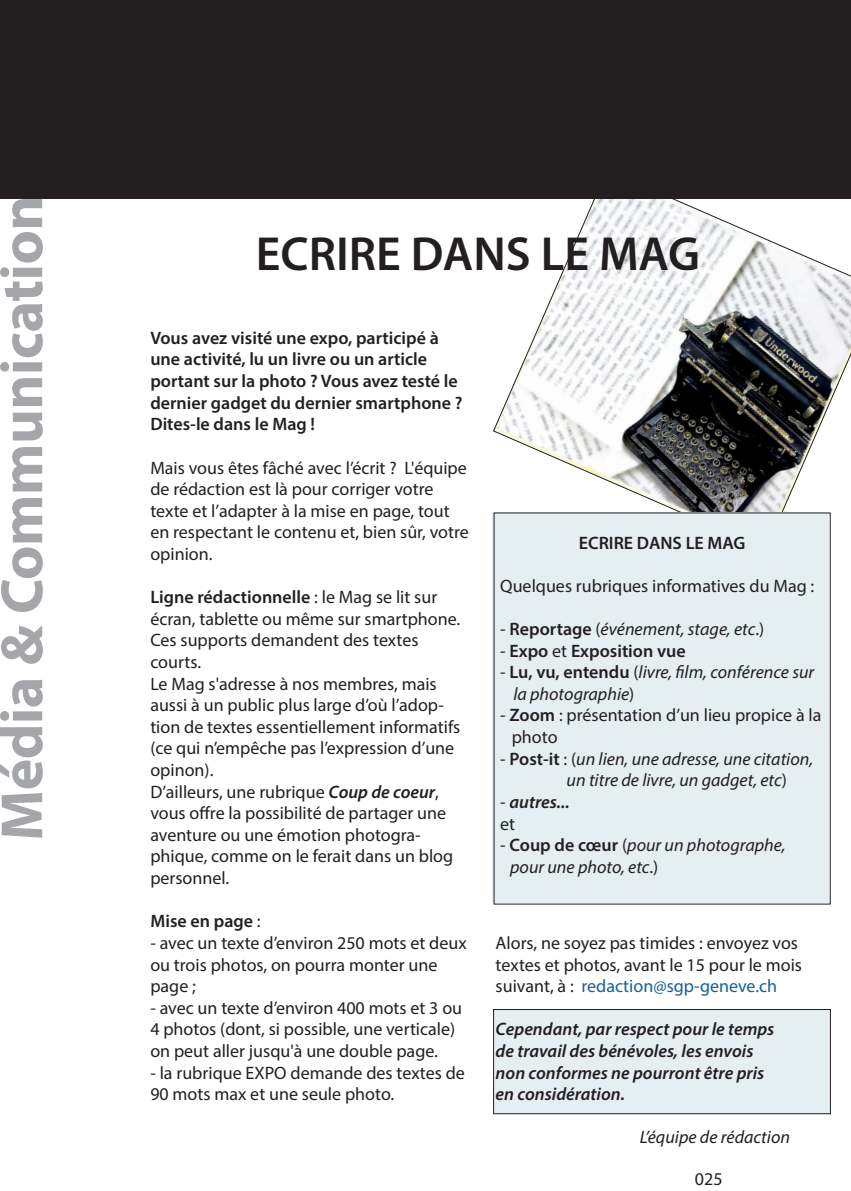
<style>
.page{position:relative;width:851px;height:1191px;background:#fff}
.page>*{position:absolute;margin:0;border:0;box-sizing:border-box;transform-origin:0 0}
.t1{font:700 60px "Myriad Pro";letter-spacing:-.01em;color:#a5a6aa}
.t2{font:600 48px "Myriad Pro";color:#231f20}
.t3{font:18px/21.6px "Myriad Pro";color:#231f20}
.t4{font:italic 18px/21.6px "Myriad Pro";color:#231f20}
.t5{font:600 18px/21.6px "Myriad Pro";color:#231f20}
.t6{font:italic 600 18px "Myriad Pro";color:#231f20}
.s1{font-weight:600}
.s2{font-weight:600;font-style:italic}
.s3{font-weight:400}
.s4{font-style:normal}
.s5{font-weight:600;font-style:normal}
.s6{font-weight:400;font-style:normal}
.s7{color:#175d9e}
</style>
<div class="page">
<div style="left:493px;top:1009px;width:337px;height:104px;background:#e5eef3"></div>
<div style="left:493px;top:1009px;width:337px;height:105px;border:1px solid #231f20"></div>
<svg style="left:492px;top:198px;width:358px;height:352px"></svg>
<div style="left:492px;top:512px;width:336px;height:390px;background:#e5eef3"></div>
<div style="left:0;top:0;width:850px;height:198px;background:#231f20"></div>
<h1 class="t1" style="left:-17px;top:840px;width:647px;rotate:-90deg">Média &amp; Communication</h1>
<p class="t2" style="left:256px;top:223px;width:445px">ECRIRE DANS LE MAG</p>
<p class="t5" style="left:150px;top:326px;width:313px">Vous avez visité une expo, participé à une activité, lu un livre ou un article portant sur la photo ? Vous avez testé le dernier gadget du dernier smartphone ?<br>Dites-le dans le Mag !</p>
<p class="t3" style="left:150px;top:456px;width:320px">Mais vous êtes fâché avec l’écrit ? L'équipe de rédaction est là pour corriger votre texte et l’adapter à la mise en page, tout en respectant le contenu et, bien sûr, votre opinion.</p>
<p class="t3" style="left:150px;top:586px;width:311px"><span class="s1">Ligne rédactionnelle</span> : le Mag se lit sur écran, tablette ou même sur smartphone.<br>Ces supports demandent des textes courts.</p>
<p class="t3" style="left:150px;top:672px;width:288px">Le Mag s'adresse à nos membres, mais</p>
<p class="t3" style="left:150px;top:694px;width:311px">aussi à un public plus large d’où l’adop&shy;tion de textes essentiellement informatifs (ce qui n’empêche pas l’expression d’une opinon).</p>
<p class="t3" style="left:150px;top:780px;width:304px">D’ailleurs, une rubrique <span class="s2">Coup de coeur</span>, vous offre la possibilité de partager une aventure ou une émotion photogra&shy;phique, comme on le ferait dans un blog personnel.</p>
<p class="t5" style="left:150px;top:910px;width:112px">Mise en page <span class="s3">:</span></p>
<p class="t3" style="left:150px;top:931px;width:318px">- avec un texte d’environ 250 mots et deux ou trois photos, on pourra monter une page ;</p>
<p class="t3" style="left:150px;top:996px;width:313px">- avec un texte d’environ 400 mots et 3 ou<br>4 photos (dont, si possible, une verticale) on peut aller jusqu'à une double page.</p>
<p class="t3" style="left:150px;top:1061px;width:316px">- la rubrique EXPO demande des textes de<br>90 mots max et une seule photo.</p>
<p class="t5" style="left:578px;top:531px;width:168px">ECRIRE DANS LE MAG</p>
<p class="t3" style="left:500px;top:574px;width:315px">Quelques rubriques informatives du Mag :</p>
<p class="t4" style="left:500px;top:618px;width:265px"><span class="s4">-</span> <span class="s5">Reportage</span> <span class="s4">(</span>événement, stage, etc<span class="s4">.)</span></p>
<p class="t5" style="left:500px;top:639px;width:187px"><span class="s3">-</span> Expo <span class="s3">et</span> Exposition vue</p>
<p class="t4" style="left:513px;top:661px;width:302px;text-indent:-13px"><span class="s4">-</span> <span class="s5">Lu, vu, entendu</span> <span class="s4">(</span>livre, film, conférence sur la photographie<span class="s4">)</span></p>
<p class="t3" style="left:511px;top:704px;width:311px;text-indent:-11px">- <span class="s1">Zoom</span> : présentation d’un lieu propice à la photo</p>
<p class="t4" style="left:566px;top:747px;width:248px;text-indent:-66px"><span class="s4">-</span> <span class="s5">Post-it</span> <span class="s4">: (</span>un lien, une adresse, une citation, un titre de livre, un gadget, etc<span class="s4">)</span></p>
<p class="t6" style="left:500px;top:790px;width:71px"><span class="s6">-</span> autres...</p>
<p class="t3" style="left:500px;top:812px;width:16px">et</p>
<p class="t4" style="left:500px;top:834px;width:287px"><span class="s4">-</span> <span class="s5">Coup de cœur</span> <span class="s4">(</span>pour un photographe,</p>
<p class="t4" style="left:510px;top:855px;width:150px">pour une photo, etc<span class="s4">.)</span></p>
<p class="t3" style="left:495px;top:931px;width:308px">Alors, ne soyez pas timides : envoyez vos textes et photos, avant le 15 pour le mois suivant, à : <span class="s7">redaction@sgp-geneve.ch</span></p>
<p class="t6" style="left:495px;top:1017px;width:280px">Cependant, par respect pour le temps</p>
<p class="t6" style="left:495px;top:1039px;width:259px">de travail des bénévoles, les envois</p>
<p class="t6" style="left:495px;top:1061px;width:270px">non conformes ne pourront être pris</p>
<p class="t6" style="left:495px;top:1082px;width:131px">en considération.</p>
<p class="t4" style="left:639px;top:1126px;width:152px">L’équipe de rédaction</p>
<p class="t3" style="left:694px;top:1168px;width:29px">025</p>
</div>
